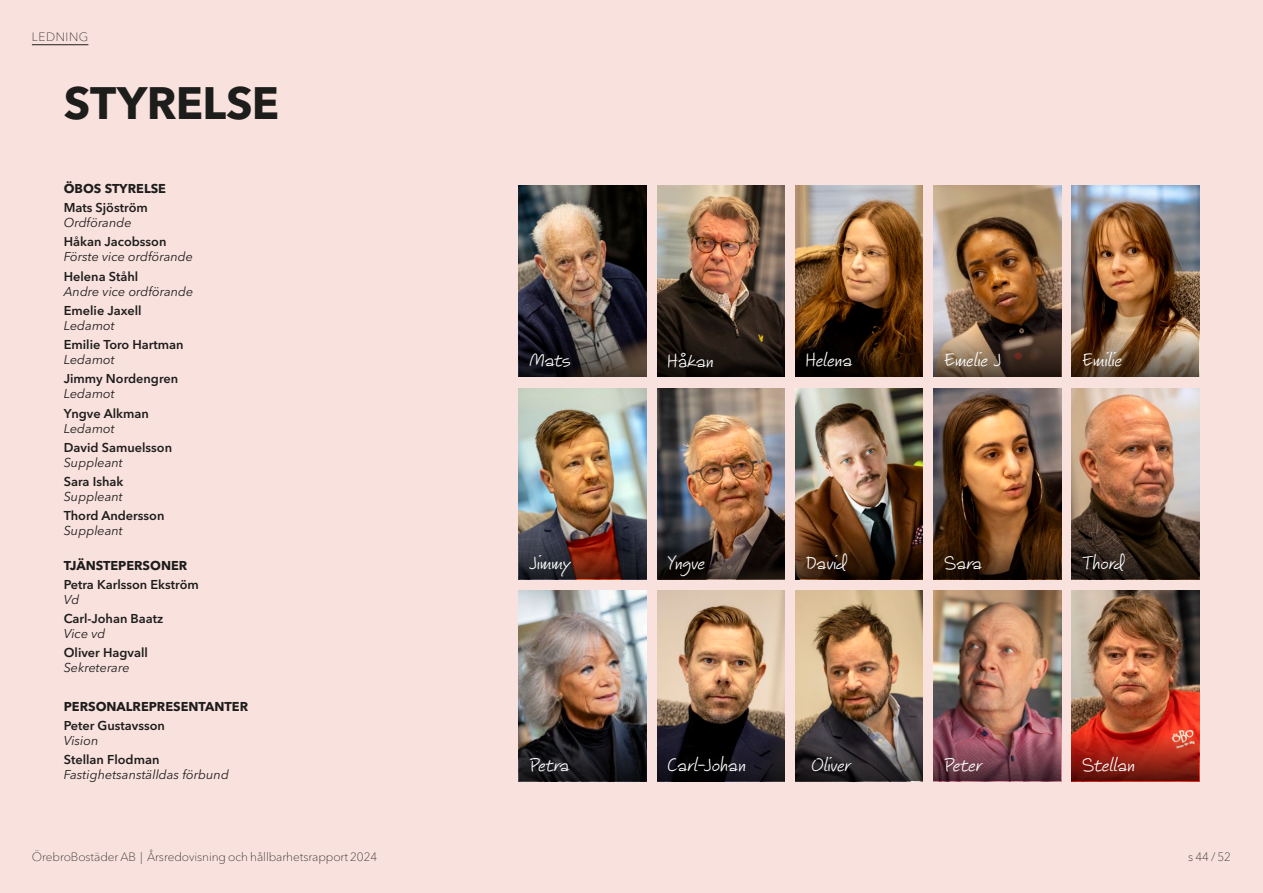
<style>
.page{position:relative;width:1263px;height:893px;background:#f9e1de}
.page>*{position:absolute;margin:0;border:0;box-sizing:border-box;transform-origin:0 0}
.Rubrik_1_Avenir{font:700 45px "Avenir Next LT Pro";letter-spacing:-.01em;color:#1d1d1b}
.Manwriting{font:21px "Manwriting";color:#fff}
.Fakta_text{font:600 12.75px/15px "Avenir Next LT Pro";color:#1d1d1b}
.Fakta_text-2{font:italic 12.75px/15px "Avenir Next LT Pro";color:#1d1d1b}
.Fakta_rubrik{font:700 12.75px "Avenir Next LT Pro";color:#1d1d1b}
.t1{font:100 12px "Avenir Next LT Pro";letter-spacing:-.005em;color:#1d1d1b}
.t2{font:100 12px "Avenir Next LT Pro";letter-spacing:.045em;color:#1d1d1b}
.s1{font-weight:400;font-style:italic}
.s2{font-weight:600;font-style:normal}
</style>
<div class="page">
<img style="left:933px;top:186px;width:128px;height:126px">
<img style="left:1071px;top:185px;width:128px;height:127px">
<img style="left:519px;top:185px;width:127px;height:127px">
<img style="left:657px;top:185px;width:127px;height:127px">
<img style="left:795px;top:185px;width:128px;height:127px">
<img style="left:933px;top:388px;width:128px;height:126px">
<img style="left:795px;top:388px;width:128px;height:126px">
<img style="left:519px;top:388px;width:127px;height:126px">
<img style="left:1071px;top:388px;width:128px;height:126px">
<img style="left:657px;top:388px;width:127px;height:126px">
<img style="left:519px;top:590px;width:127px;height:126px">
<img style="left:1071px;top:590px;width:128px;height:126px">
<img style="left:795px;top:590px;width:128px;height:126px">
<img style="left:657px;top:590px;width:127px;height:126px">
<svg style="left:933px;top:312px;width:128px;height:65px;background:#634f40"></svg>
<svg style="left:1071px;top:312px;width:128px;height:65px;background:#71543b"></svg>
<svg style="left:795px;top:312px;width:128px;height:65px;background:#2a1502"></svg>
<svg style="left:657px;top:312px;width:127px;height:65px;background:#201812"></svg>
<svg style="left:519px;top:312px;width:127px;height:65px;background:#332f32"></svg>
<svg style="left:933px;top:514px;width:128px;height:65px;background:#42240e"></svg>
<svg style="left:1071px;top:514px;width:128px;height:65px;background:#2f2218"></svg>
<svg style="left:795px;top:514px;width:128px;height:65px;background:#412613"></svg>
<svg style="left:657px;top:514px;width:127px;height:65px;background:#3f312b"></svg>
<img style="left:519px;top:514px;width:127px;height:65px">
<svg style="left:519px;top:716px;width:127px;height:65px;background:#242123"></svg>
<svg style="left:657px;top:716px;width:127px;height:65px;background:#1b171b"></svg>
<svg style="left:795px;top:716px;width:128px;height:65px;background:#473f3e"></svg>
<img style="left:1071px;top:716px;width:128px;height:65px">
<img style="left:933px;top:590px;width:128px;height:126px">
<img style="left:933px;top:716px;width:128px;height:65px">
<hr style="left:32px;top:44px;width:56px;height:1px;background:#1d1d1b">
<p class="t2" style="left:32px;top:30px;width:58px">LEDNING</p>
<h1 class="Rubrik_1_Avenir" style="left:64px;top:76px;width:217px">STYRELSE</h1>
<p class="Fakta_rubrik" style="left:64px;top:181px;width:104px">ÖBOS STYRELSE</p>
<p class="Fakta_text" style="left:64px;top:200px;width:86px">Mats Sjöström<br><span class="s1">Ordförande</span></p>
<p class="Fakta_text-2" style="left:64px;top:234px;width:131px"><span class="s2">Håkan Jacobsson<br></span>Förste vice ordförande</p>
<p class="Fakta_text-2" style="left:64px;top:269px;width:131px"><span class="s2">Helena Ståhl<br></span>Andre vice ordförande</p>
<p class="Fakta_text" style="left:64px;top:303px;width:79px">Emelie Jaxell<br><span class="s1">Ledamot</span></p>
<p class="Fakta_text" style="left:64px;top:337px;width:121px">Emilie Toro Hartman<br><span class="s1">Ledamot</span></p>
<p class="Fakta_text" style="left:64px;top:371px;width:116px">Jimmy Nordengren<br><span class="s1">Ledamot</span></p>
<p class="Fakta_text" style="left:64px;top:406px;width:87px">Yngve Alkman<br><span class="s1">Ledamot</span></p>
<p class="Fakta_text" style="left:64px;top:440px;width:110px">David Samuelsson<br><span class="s1">Suppleant</span></p>
<p class="Fakta_text" style="left:64px;top:474px;width:61px">Sara Ishak<br><span class="s1">Suppleant</span></p>
<p class="Fakta_text" style="left:64px;top:508px;width:102px">Thord Andersson<br><span class="s1">Suppleant</span></p>
<p class="Fakta_rubrik" style="left:64px;top:557px;width:125px">TJÄNSTEPERSONER</p>
<p class="Fakta_text" style="left:64px;top:577px;width:137px">Petra Karlsson Ekström<br><span class="s1">Vd</span></p>
<p class="Fakta_text" style="left:64px;top:611px;width:101px">Carl-Johan Baatz<br><span class="s1">Vice vd</span></p>
<p class="Fakta_text" style="left:64px;top:645px;width:86px">Oliver Hagvall<br><span class="s1">Sekreterare</span></p>
<p class="Fakta_rubrik" style="left:64px;top:699px;width:186px">PERSONALREPRESENTANTER</p>
<p class="Fakta_text" style="left:64px;top:718px;width:103px">Peter Gustavsson<br><span class="s1">Vision</span></p>
<p class="Fakta_text-2" style="left:64px;top:752px;width:167px"><span class="s2">Stellan Flodman<br></span>Fastighetsanställdas förbund</p>
<p class="Manwriting" style="left:529px;top:750px;width:42px">Petra</p>
<p class="Manwriting" style="left:944px;top:750px;width:39px">Peter</p>
<p class="Manwriting" style="left:1082px;top:750px;width:54px">Stellan</p>
<p class="Manwriting" style="left:944px;top:345px;width:59px">Emelie J</p>
<p class="Manwriting" style="left:1082px;top:345px;width:41px">Emilie</p>
<p class="Manwriting" style="left:806px;top:345px;width:48px">Helena</p>
<p class="Manwriting" style="left:529px;top:345px;width:43px">Mats</p>
<p class="Manwriting" style="left:668px;top:345px;width:47px">Håkan</p>
<p class="Manwriting" style="left:668px;top:548px;width:39px">Yngve</p>
<p class="Manwriting" style="left:806px;top:548px;width:43px">David</p>
<p class="Manwriting" style="left:944px;top:548px;width:40px">Sara</p>
<p class="Manwriting" style="left:1082px;top:548px;width:44px">Thord</p>
<p class="Manwriting" style="left:529px;top:548px;width:43px">Jimmy</p>
<p class="Manwriting" style="left:668px;top:750px;width:80px">Carl-Johan</p>
<p class="Manwriting" style="left:811px;top:750px;width:40px">Oliver</p>
<p class="t1" style="left:32px;top:850px;width:347px">ÖrebroBostäder AB | Årsredovisning och hållbarhetsrapport 2024</p>
<p class="t1" style="left:1188px;top:850px;width:44px">s 44 / 52</p>
</div>
